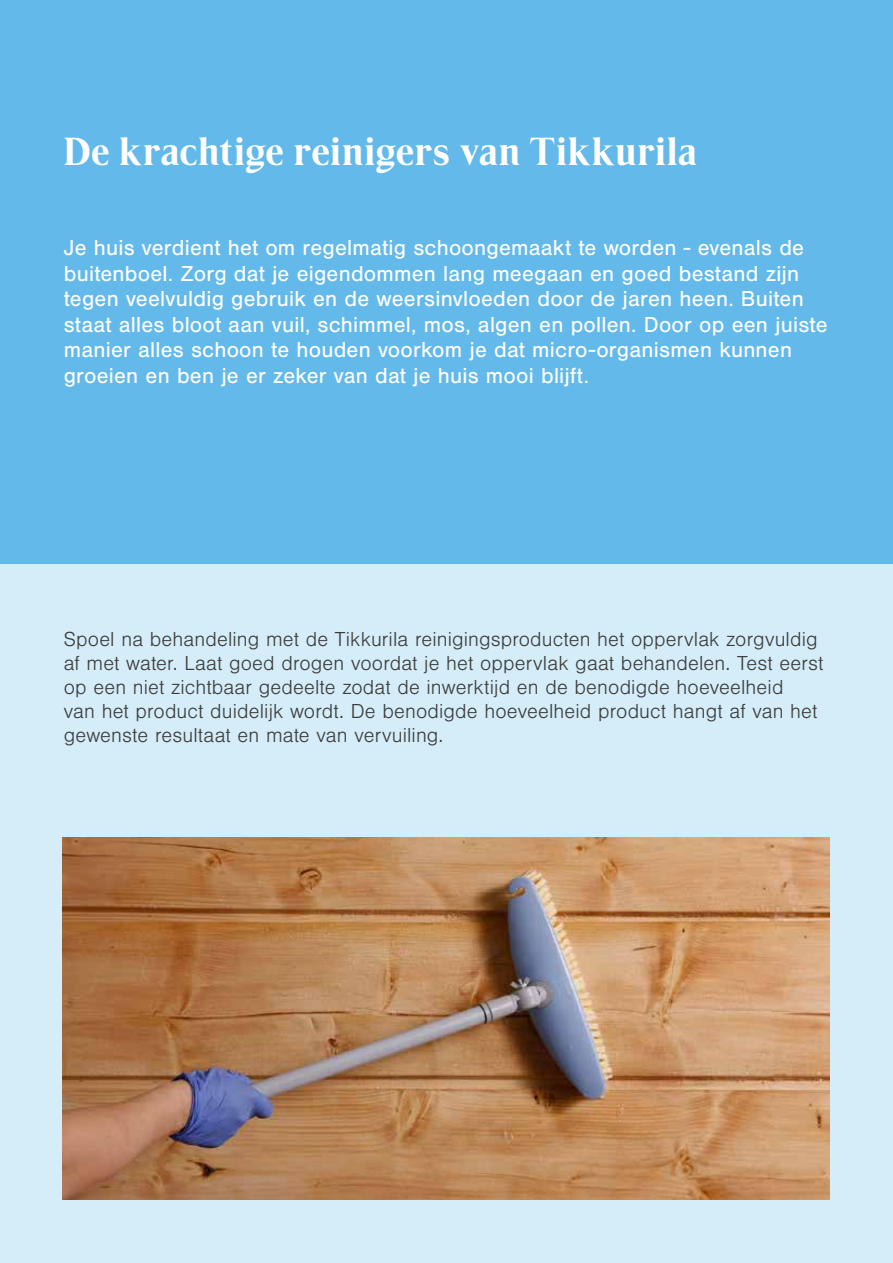
<style>
.page{position:relative;width:893px;height:1263px;background:#d4edf9}
.page>*{position:absolute;margin:0;border:0;box-sizing:border-box;transform-origin:0 0}
.t1{font:39px "Tikkurila Consumer Serif";letter-spacing:.025em;color:#fff}
.t2{font:22.5px/25.5px "Nimbus San";letter-spacing:.01em;color:#fff}
.t3{font:300 21px/24px "Nimbus San";letter-spacing:.005em;color:#3c3c3b}
</style>
<div class="page">
<div style="left:0;top:0;width:893px;height:563px;background:#63b9e9"></div>
<img style="left:63px;top:838px;width:766px;height:361px">
<h1 class="t1" style="left:64px;top:130px;width:634px">De krachtige reinigers van Tikkurila</h1>
<p class="t2" style="left:64px;top:235px;width:765px">Je huis verdient het om regelmatig schoongemaakt te worden - evenals de buitenboel. Zorg dat je eigendommen lang meegaan en goed bestand zijn tegen veelvuldig gebruik en de weersinvloeden door de jaren heen. Buiten staat alles bloot aan vuil, schimmel, mos, algen en pollen. Door op een juiste manier alles schoon te houden voorkom je dat micro-organismen kunnen groeien en ben je er zeker van dat je huis mooi blijft.</p>
<p class="t3" style="left:64px;top:627px;width:761px">Spoel na behandeling met de Tikkurila reinigingsproducten het oppervlak zorgvuldig af met water. Laat goed drogen voordat je het oppervlak gaat behandelen. Test eerst op een niet zichtbaar gedeelte zodat de inwerktijd en de benodigde hoeveelheid<br>van het product duidelijk wordt. De benodigde hoeveelheid product hangt af van het gewenste resultaat en mate van vervuiling.</p>
</div>
